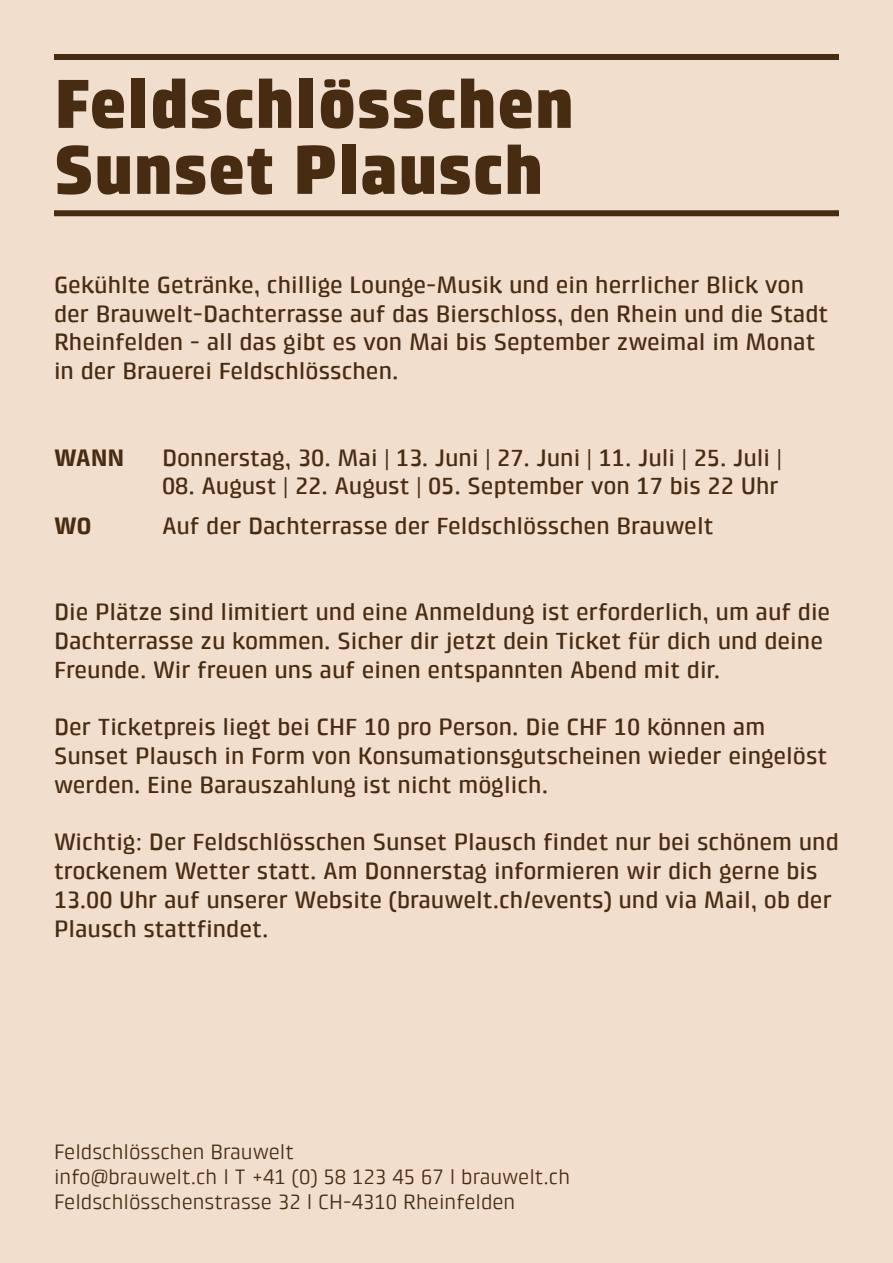
<style>
.page{position:relative;width:893px;height:1263px;background:#f1decd}
.page>*{position:absolute;margin:0;border:0;box-sizing:border-box;transform-origin:0 0}
.t1{font:900 70.5px/66px "Klint Pro";color:#482c12}
.t2{font:500 24px/28.8px "Klint Pro";color:#482c12}
.t3{font:700 24px "Klint Pro";letter-spacing:-.01em;color:#482c12}
.t4{font:21px/25.2px "Klint Pro";color:#482c12}
</style>
<div class="page">
<div style="left:54px;top:54px;width:785px;height:6px;background:#482c12"></div>
<div style="left:54px;top:210px;width:785px;height:6px;background:#482c12"></div>
<h1 class="t1" style="left:54px;top:72px;width:522px">Feldschlösschen<br>Sunset Plausch</h1>
<p class="t2" style="left:54px;top:270px;width:776px">Gekühlte Getränke, chillige Lounge-Musik und ein herrlicher Blick von der Brauwelt-Dachterrasse auf das Bierschloss, den Rhein und die Stadt Rheinfelden - all das gibt es von Mai bis September zweimal im Monat in der Brauerei Feldschlösschen.</p>
<p class="t3" style="left:54px;top:444px;width:72px">WANN</p>
<p class="t2" style="left:162px;top:443px;width:621px">Donnerstag, 30. Mai | 13. Juni | 27. Juni | 11. Juli | 25. Juli |</p>
<p class="t2" style="left:162px;top:472px;width:618px">08. August | 22. August | 05. September von 17 bis 22 Uhr</p>
<p class="t3" style="left:54px;top:512px;width:39px">WO</p>
<p class="t2" style="left:162px;top:511px;width:553px">Auf der Dachterrasse der Feldschlösschen Brauwelt</p>
<p class="t2" style="left:54px;top:597px;width:778px">Die Plätze sind limitiert und eine Anmeldung ist erforderlich, um auf die<br>Dachterrasse zu kommen. Sicher dir jetzt dein Ticket für dich und deine<br>Freunde. Wir freuen uns auf einen entspannten Abend mit dir.</p>
<p class="t2" style="left:54px;top:713px;width:775px">Der Ticketpreis liegt bei CHF 10 pro Person. Die CHF 10 können am<br>Sunset Plausch in Form von Konsumationsgutscheinen wieder eingelöst werden. Eine Barauszahlung ist nicht möglich.</p>
<p class="t2" style="left:54px;top:828px;width:786px">Wichtig: Der Feldschlösschen Sunset Plausch findet nur bei schönem und trockenem Wetter statt. Am Donnerstag informieren wir dich gerne bis 13.00 Uhr auf unserer Website (brauwelt.ch/events) und via Mail, ob der Plausch stattfindet.</p>
<p class="t4" style="left:54px;top:1139px;width:518px">Feldschlösschen Brauwelt<br>info@brauwelt.ch l T +41 (0) 58 123 45 67 l brauwelt.ch<br>Feldschlösschenstrasse 32 l CH-4310 Rheinfelden</p>
</div>
